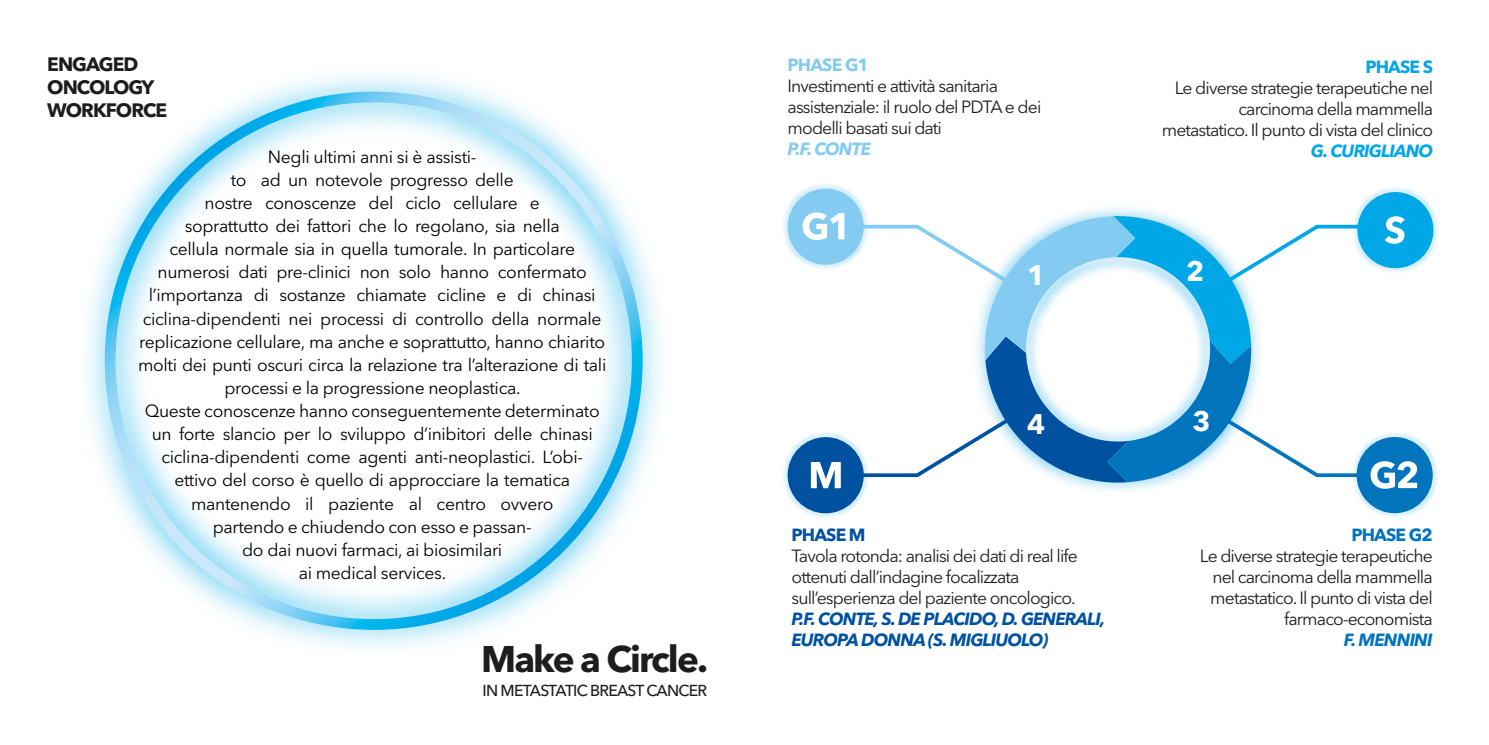
<style>
.page{position:relative;width:1489px;height:745px;background:#fff}
.page>*{position:absolute;margin:0;border:0;box-sizing:border-box;transform-origin:0 0}
.t1{font:700 36.75px "Avenir Next LT Pro";letter-spacing:-.05em;color:#1d1d1b}
.t2{font:700 28px "Avenir Next LT Pro";color:#fff}
.t3{font:700 19.25px/23.1px "Avenir Next LT Pro";letter-spacing:-.05em;color:#1d1d1b}
.t4{font:17.5px/23.1px "Avenir Next LT Pro";letter-spacing:-.02em;color:#010101;text-align:center}
.t5{font:17.5px/21px "Avenir Next LT Pro";letter-spacing:-.05em;color:#1d1d1b}
.t6{font:italic 700 17.5px/21px "Avenir Next LT Pro";letter-spacing:-.05em;color:#0052a0}
.t7{font:italic 700 17.5px "Avenir Next LT Pro";letter-spacing:-.05em;color:#00a7e7}
.t8{font:italic 700 17.5px "Avenir Next LT Pro";letter-spacing:-.05em;color:#84cbf1}
.t9{font:italic 700 17.5px "Avenir Next LT Pro";letter-spacing:-.05em;color:#0074bc}
.t10{font:700 17.5px "Avenir Next LT Pro";letter-spacing:-.05em;color:#84cbf1}
.t11{font:700 17.5px "Avenir Next LT Pro";letter-spacing:-.05em;color:#0074bc}
.t12{font:700 17.5px "Avenir Next LT Pro";letter-spacing:-.05em;color:#00a7e7}
.t13{font:700 17.5px "Avenir Next LT Pro";letter-spacing:-.05em;color:#0052a0}
.t14{font:500 15.75px "Avenir Next LT Pro";letter-spacing:-.05em;color:#1d1d1b}
</style>
<div class="page">
<svg style="left:1355px;top:437px;width:83px;height:80px"></svg>
<svg style="left:1355px;top:187px;width:83px;height:80px"></svg>
<svg style="left:783px;top:433px;width:83px;height:84px"></svg>
<svg style="left:1067px;top:207px;width:103px;height:284px"></svg>
<svg style="left:783px;top:184px;width:84px;height:85px"></svg>
<svg style="left:87px;top:74px;width:574px;height:574px"></svg>
<svg style="left:105px;top:92px;width:537px;height:537px"></svg>
<div style="left:1357px;top:192px;width:76px;height:76px;background:#00a7e7;border-radius:50%"></div>
<div style="left:787px;top:437px;width:76px;height:76px;background:#0052a0;border-radius:50%"></div>
<svg style="left:810px;top:462px;width:30px;height:26px"></svg>
<div style="left:1356px;top:436px;width:76px;height:77px;background:#0074bc;border-radius:50%"></div>
<svg style="left:853px;top:216px;width:563px;height:272px"></svg>
<div style="left:787px;top:188px;width:76px;height:76px;background:#84cbf1;border-radius:50%"></div>
<svg style="left:802px;top:212px;width:42px;height:28px"></svg>
<p class="t3" style="left:47px;top:53px;width:121px">ENGAGED<br>ONCOLOGY<br>WORKFORCE</p>
<p class="t4" style="left:138px;top:145px;width:470px">Negli ultimi anni si è assisti-<br>to ad un notevole progresso delle<br>nostre conoscenze del ciclo cellulare e<br>soprattutto dei fattori che lo regolano, sia nella<br>cellula normale sia in quella tumorale. In particolare numerosi dati pre-clinici non solo hanno confermato l’importanza di sostanze chiamate cicline e di chinasi ciclina-dipendenti nei processi di controllo della normale replicazione cellulare, ma anche e soprattutto, hanno chiarito molti dei punti oscuri circa la relazione tra l’alterazione di tali processi e la progressione neoplastica.<br>Queste conoscenze hanno conseguentemente determinato un forte slancio per lo sviluppo d’inibitori delle chinasi ciclina-dipendenti come agenti anti-neoplastici. L’obi&shy;ettivo del corso è quello di approcciare la tematica mantenendo il paziente al centro ovvero<br>partendo e chiudendo con esso e passan-<br>do dai nuovi farmaci, ai biosimilari<br>ai medical services.</p>
<h1 class="t1" style="left:481px;top:636px;width:229px">Make a Circle.</h1>
<p class="t14" style="left:482px;top:681px;width:226px">IN METASTATIC BREAST CANCER</p>
<p class="t10" style="left:787px;top:54px;width:83px">PHASE G1</p>
<p class="t5" style="left:787px;top:75px;width:255px">Investimenti e attività sanitaria assistenziale: il ruolo del PDTA e dei modelli basati sui dati</p>
<p class="t8" style="left:787px;top:138px;width:85px">P.F. CONTE</p>
<p class="t12" style="left:1365px;top:56px;width:69px">PHASE S</p>
<p class="t5" style="left:1161px;top:77px;width:273px;text-align:right">Le diverse strategie terapeutiche nel carcinoma della mammella metastatico. Il punto di vista del clinico</p>
<p class="t7" style="left:1310px;top:140px;width:124px">G. CURIGLIANO</p>
<h2 class="t2" style="left:1027px;top:257px;width:20px">1</h2>
<h2 class="t2" style="left:1185px;top:254px;width:20px">2</h2>
<h2 class="t2" style="left:1027px;top:406px;width:20px">4</h2>
<h2 class="t2" style="left:1192px;top:403px;width:20px">3</h2>
<p class="t13" style="left:791px;top:523px;width:76px">PHASE M</p>
<p class="t5" style="left:791px;top:544px;width:288px">Tavola rotonda: analisi dei dati di real life ottenuti dall’indagine focalizzata sull’esperienza del paziente oncologico.</p>
<p class="t6" style="left:791px;top:607px;width:315px">P.F. CONTE, S. DE PLACIDO, D. GENERALI,<br>EUROPA DONNA (S. MIGLIUOLO)</p>
<p class="t11" style="left:1351px;top:523px;width:83px">PHASE G2</p>
<p class="t5" style="left:1199px;top:544px;width:234px;text-align:right">Le diverse strategie terapeutiche nel carcinoma della mammella metastatico. Il punto di vista del farmaco-economista</p>
<p class="t9" style="left:1343px;top:628px;width:90px">F. MENNINI</p>
</div>
